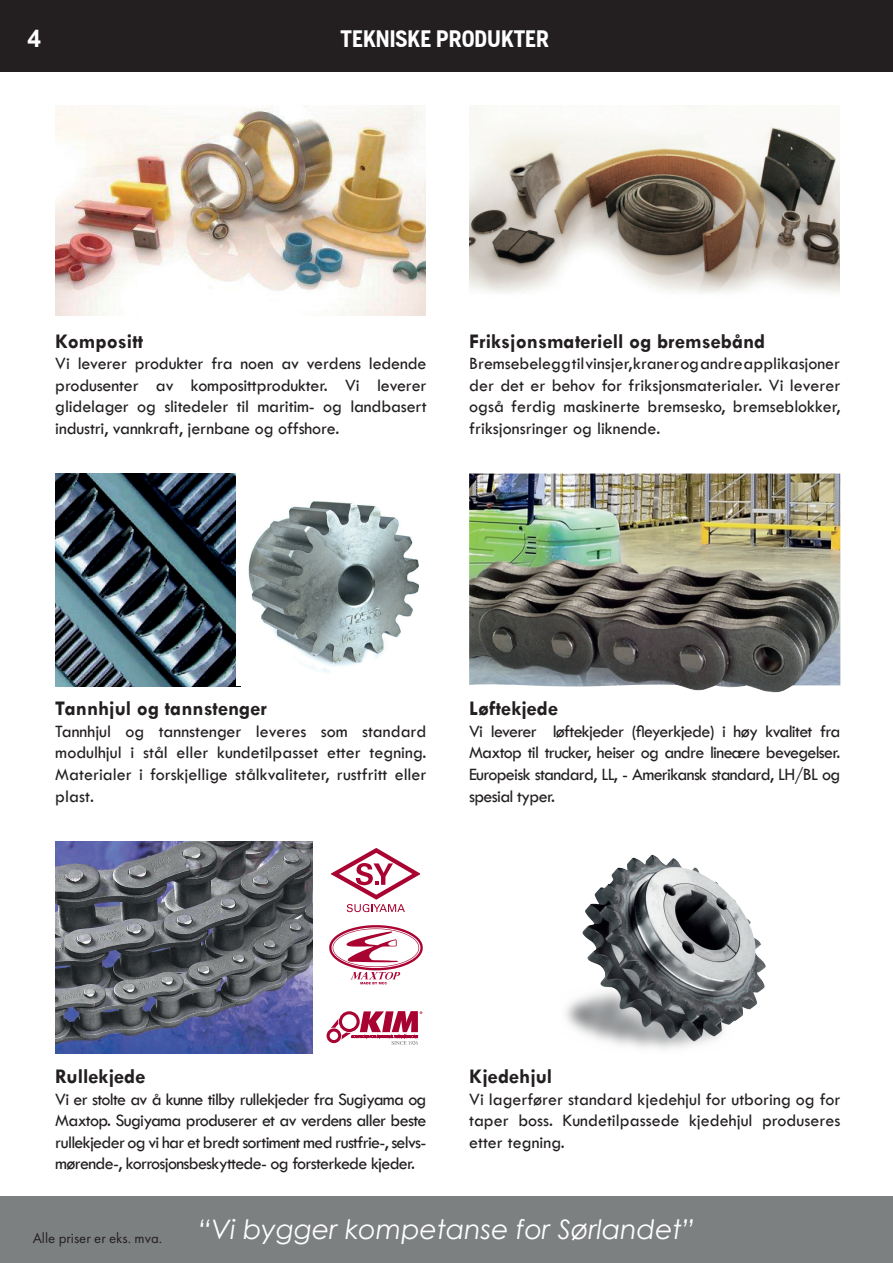
<style>
.page{position:relative;width:893px;height:1263px;background:#fff}
.page>*{position:absolute;margin:0;border:0;box-sizing:border-box;transform-origin:0 0}
.t1{font:italic 26.85px "Century Gothic";color:#fff}
.t2{font:700 24.6px "Arial";color:#fff}
.t3{font:700 23.7px "Husqvarna Gothic";color:#fff}
.t4{font:700 21px "Tw Cen";color:#231f20}
.t5{font:18px/21.6px "Tw Cen";letter-spacing:-.01em;color:#231f20;text-align:justify}
.t6{font:14.85px "Futura PT";color:#231f20}
</style>
<div class="page">
<img style="left:55px;top:106px;width:370px;height:209px">
<img style="left:469px;top:106px;width:370px;height:187px">
<img style="left:55px;top:473px;width:181px;height:213px">
<img style="left:249px;top:501px;width:169px;height:172px">
<img style="left:469px;top:473px;width:371px;height:220px">
<img style="left:55px;top:841px;width:258px;height:213px">
<svg style="left:331px;top:848px;width:89px;height:64px"></svg>
<svg style="left:329px;top:925px;width:94px;height:59px"></svg>
<svg style="left:327px;top:1011px;width:95px;height:34px"></svg>
<img style="left:566px;top:854px;width:200px;height:195px">
<div style="left:0;top:1196px;width:893px;height:67px;background:#7d8081"></div>
<div style="left:0;top:0;width:893px;height:72px;background:#231f20"></div>
<h2 class="t2" style="left:27px;top:21px;width:15px">4</h2>
<h3 class="t3" style="left:341px;top:25px;width:210px">TEKNISKE PRODUKTER</h3>
<p class="t4" style="left:55px;top:328px;width:89px">Kompositt</p>
<p class="t5" style="left:55px;top:353px;width:373px">Vi leverer produkter fra noen av verdens ledende produsenter av komposittprodukter. Vi leverer glidelager og slitedeler til maritim- og landbasert industri, vannkraft, jernbane og offshore.</p>
<p class="t4" style="left:469px;top:328px;width:298px">Friksjonsmateriell og bremsebånd</p>
<p class="t5" style="left:469px;top:353px;width:373px">Bremsebelegg til vinsjer, kraner og andre applikasjoner der det er behov for friksjonsmaterialer. Vi leverer også ferdig maskinerte bremsesko, bremseblokker, friksjonsringer og liknende.</p>
<p class="t4" style="left:55px;top:696px;width:213px">Tannhjul og tannstenger</p>
<p class="t5" style="left:55px;top:720px;width:373px">Tannhjul og tannstenger leveres som standard modulhjul i stål eller kundetilpasset etter tegning.<br>Materialer i forskjellige stålkvaliteter, rustfritt eller plast.</p>
<p class="t4" style="left:469px;top:696px;width:90px">Løftekjede</p>
<p class="t5" style="left:469px;top:720px;width:373px">Vi leverer løftekjeder (fleyerkjede) i høy kvalitet fra Maxtop til trucker, heiser og andre lineære bevegelser.<br>Europeisk standard, LL, - Amerikansk standard, LH/BL og spesial typer.</p>
<p class="t4" style="left:55px;top:1064px;width:92px">Rullekjede</p>
<p class="t5" style="left:55px;top:1088px;width:373px">Vi er stolte av å kunne tilby rullekjeder fra Sugiyama og Maxtop. Sugiyama produserer et av verdens aller beste rullekjeder og vi har et bredt sortiment med rustfrie-, selvs&shy;mørende-, korrosjonsbeskyttede- og forsterkede kjeder.</p>
<p class="t4" style="left:469px;top:1064px;width:85px">Kjedehjul</p>
<p class="t5" style="left:469px;top:1088px;width:373px">Vi lagerfører standard kjedehjul for utboring og for taper boss. Kundetilpassede kjedehjul produseres etter tegning.</p>
<p class="t6" style="left:33px;top:1229px;width:131px">Alle priser er eks. mva.</p>
<h1 class="t1" style="left:198px;top:1210px;width:498px">“Vi bygger kompetanse for Sørlandet”</h1>
</div>
